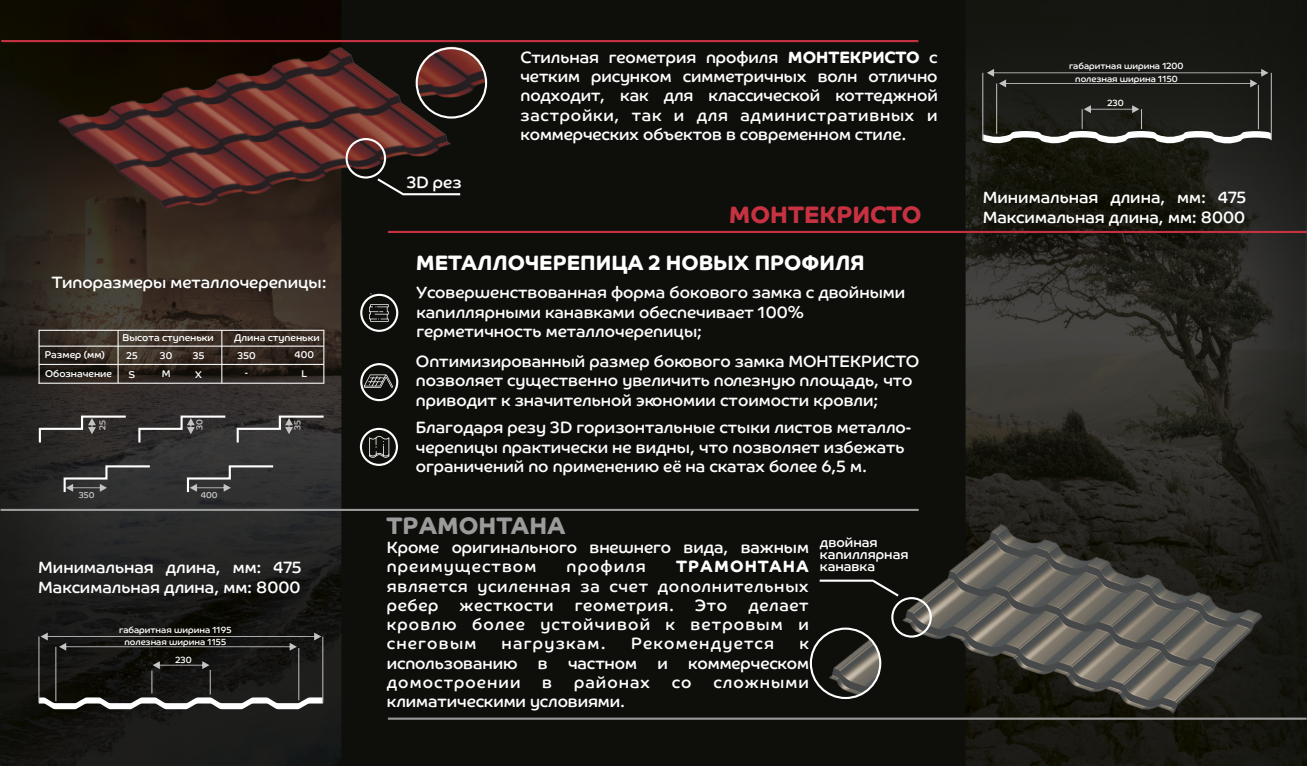
<style>
.page{position:relative;width:1307px;height:766px;background:#fff}
.page>*{position:absolute;margin:0;border:0;box-sizing:border-box;transform-origin:0 0}
.t1{font:700 24px "Co Headline Corp";color:#c73242}
.t2{font:700 24px "Co Headline Corp";color:#9b9b9b}
.t3{font:700 21px "Co Headline Corp";color:#fff}
.t4{font:16.5px/19.2px "Co Headline Corp";color:#fff}
.t5{font:16.5px/19.2px "Co Headline Corp";letter-spacing:.045em;color:#fff}
.t6{font:16.5px "Co Headline Corp";letter-spacing:.075em;color:#fff}
.t7{font:16.5px "Co Headline Corp";letter-spacing:.065em;color:#fff}
.t8{font:16.5px "Co Headline Corp";letter-spacing:.04em;color:#fff}
.t9{font:700 16.5px "Co Headline Corp";letter-spacing:.065em;color:#fff}
.t10{font:13.5px/12.1px "Co Headline Corp";color:#fff}
.t11{font:9.9px/18.6px "Co Headline Corp";color:#fff}
.t12{font:9px/11.9px "Co Headline Corp";color:#fff;text-align:center}
.t13{font:8.7px "Co Headline Corp";color:#c5c4c4}
.t14{font:8.7px "Co Headline Corp";color:#cbcbcb}
.s1{font-weight:700}
</style>
<div class="page">
<img style="left:0;top:0;width:1306px;height:765px">
<svg style="left:369px;top:436px;width:20px;height:22px"></svg>
<div style="left:360px;top:428px;width:38px;height:38px;border:2px solid #fff;border-radius:50%"></div>
<div style="left:360px;top:363px;width:38px;height:38px;border:2px solid #fff;border-radius:50%"></div>
<svg style="left:364px;top:374px;width:29px;height:14px"></svg>
<div style="left:360px;top:294px;width:38px;height:38px;border:2px solid #fff;border-radius:50%"></div>
<svg style="left:369px;top:304px;width:19px;height:18px"></svg>
<svg style="left:62px;top:464px;width:90px;height:30px;background:#454545"></svg>
<svg style="left:186px;top:464px;width:89px;height:30px;background:#474748"></svg>
<svg style="left:38px;top:414px;width:90px;height:30px;background:#423f3e"></svg>
<svg style="left:137px;top:414px;width:90px;height:30px;background:#454343"></svg>
<svg style="left:235px;top:414px;width:91px;height:30px;background:#484646"></svg>
<div style="left:891px;top:597px;width:40px;height:40px;border:2px solid #fff;border-radius:50%"></div>
<svg style="left:817px;top:578px;width:83px;height:20px;background:#272824"></svg>
<div style="left:809px;top:627px;width:72px;height:72px;border:2px solid #fff;border-radius:50%"></div>
<div style="left:415px;top:47px;width:72px;height:72px;border:2px solid #fff;border-radius:50%"></div>
<div style="left:345px;top:138px;width:41px;height:40px;border:2px solid #fff;border-radius:50%"></div>
<svg style="left:375px;top:176px;width:87px;height:20px;background:#272824"></svg>
<hr style="left:55px;top:646px;width:1px;height:55px;background:#c5c4c4">
<hr style="left:298px;top:648px;width:1px;height:52px;background:#c5c4c4">
<svg style="left:41px;top:632px;width:280px;height:18px;background:#262523"></svg>
<svg style="left:39px;top:661px;width:284px;height:48px;background:#363532"></svg>
<hr style="left:39px;top:636px;width:1px;height:67px;background:#c5c4c4">
<hr style="left:322px;top:636px;width:1px;height:67px;background:#c5c4c4">
<hr style="left:1270px;top:73px;width:1px;height:67px;background:#c5c4c4">
<hr style="left:996px;top:83px;width:1px;height:51px;background:#c5c4c4">
<hr style="left:1257px;top:85px;width:1px;height:44px;background:#c5c4c4">
<svg style="left:986px;top:69px;width:282px;height:18px;background:#2b2b28"></svg>
<svg style="left:983px;top:105px;width:287px;height:39px;background:#444440"></svg>
<hr style="left:982px;top:73px;width:1px;height:67px;background:#c5c4c4">
<hr style="left:0;top:509px;width:918px;height:2px;background:#9b9b9b">
<hr style="left:388px;top:717px;width:918px;height:2px;background:#9b9b9b">
<hr style="left:388px;top:231px;width:918px;height:2px;background:#c73242">
<hr style="left:1px;top:40px;width:917px;height:2px;background:#c73242">
<hr style="left:39px;top:364px;width:285px;height:1px;background:#fff">
<hr style="left:39px;top:382px;width:285px;height:2px;background:#fff">
<hr style="left:117px;top:330px;width:2px;height:53px;background:#fff">
<hr style="left:221px;top:330px;width:1px;height:53px;background:#fff">
<hr style="left:323px;top:330px;width:1px;height:53px;background:#fff">
<hr style="left:39px;top:330px;width:1px;height:54px;background:#fff">
<hr style="left:39px;top:345px;width:285px;height:1px;background:#fff">
<hr style="left:39px;top:330px;width:285px;height:1px;background:#fff">
<p class="t4" style="left:52px;top:272px;width:276px">Типоразмеры металлочерепицы:</p>
<p class="t11" style="left:45px;top:346px;width:69px">Размер (мм)<br>Обозначение</p>
<p class="t11" style="left:122px;top:328px;width:93px">Высота ступеньки</p>
<p class="t11" style="left:234px;top:328px;width:87px">Длина ступеньки</p>
<p class="t11" style="left:126px;top:346px;width:13px">25</p>
<p class="t11" style="left:160px;top:346px;width:14px">30</p>
<p class="t11" style="left:193px;top:346px;width:13px">35</p>
<p class="t11" style="left:237px;top:346px;width:20px">350</p>
<p class="t11" style="left:294px;top:345px;width:21px">400</p>
<p class="t11" style="left:129px;top:365px;width:8px">S</p>
<p class="t11" style="left:162px;top:364px;width:10px">M</p>
<p class="t11" style="left:195px;top:365px;width:8px">X</p>
<p class="t11" style="left:245px;top:363px;width:5px">-</p>
<p class="t11" style="left:301px;top:364px;width:7px">L</p>
<p class="t13" style="left:97px;top:429px;width:11px;rotate:-90deg">25</p>
<p class="t14" style="left:194px;top:429px;width:12px;rotate:-90deg">30</p>
<p class="t13" style="left:292px;top:429px;width:12px;rotate:-90deg">35</p>
<p class="t13" style="left:79px;top:490px;width:17px">350</p>
<p class="t13" style="left:201px;top:490px;width:18px">400</p>
<p class="t4" style="left:38px;top:557px;width:265px;line-height:19.8px">Минимальная длина, мм: 475<br>Максимальная длина, мм: 8000</p>
<p class="t12" style="left:119px;top:624px;width:114px">габаритная ширина 1195 полезная ширина 1155</p>
<p class="t12" style="left:175px;top:653px;width:18px">230</p>
<p class="t4" style="left:406px;top:172px;width:56px">3D рез</p>
<p class="t4" style="left:520px;top:47px;width:419px;text-align:justify">Стильная геометрия профиля <span class="s1">МОНТЕКРИСТО</span> с четким рисунком симметричных волн отлично подходит, как для классической коттеджной застройки, так и для административных и коммерческих объектов в современном стиле.</p>
<h1 class="t1" style="left:728px;top:200px;width:194px">МОНТЕКРИСТО</h1>
<p class="t3" style="left:416px;top:250px;width:450px">МЕТАЛЛОЧЕРЕПИЦА 2 НОВЫХ ПРОФИЛЯ</p>
<p class="t4" style="left:416px;top:283px;width:490px">Усовершенствованная форма бокового замка с двойными капиллярными канавками обеспечивает 100% герметичность металлочерепицы;</p>
<p class="t4" style="left:416px;top:352px;width:505px">Оптимизированный размер бокового замка МОНТЕКРИСТО позволяет существенно увеличить полезную площадь, что приводит к значительной экономии стоимости кровли;</p>
<p class="t4" style="left:415px;top:418px;width:497px">Благодаря резу 3D горизонтальные стыки листов металло&shy;черепицы практически не видны, что позволяет избежать ограничений по применению её на скатах более 6,5 м.</p>
<h1 class="t2" style="left:386px;top:511px;width:180px">ТРАМОНТАНА</h1>
<p class="t4" style="left:387px;top:537px;width:423px">Кроме оригинального внешнего вида, важным преимуществом</p>
<p class="t7" style="left:566px;top:556px;width:81px">профиля</p>
<p class="t9" style="left:676px;top:556px;width:134px">ТРАМОНТАНА</p>
<p class="t5" style="left:387px;top:576px;width:423px">является усиленная за счет дополнительных ребер</p>
<p class="t8" style="left:459px;top:595px;width:95px">жесткости</p>
<p class="t8" style="left:575px;top:595px;width:100px">геометрия.</p>
<p class="t4" style="left:695px;top:595px;width:33px">Это</p>
<p class="t4" style="left:387px;top:595px;width:423px;text-align:justify;text-indent:361px">делает кровлю более устойчивой к ветровым и снеговым</p>
<p class="t6" style="left:501px;top:633px;width:106px">нагрузкам.</p>
<p class="t6" style="left:631px;top:633px;width:144px">Рекомендуется</p>
<p class="t4" style="left:387px;top:634px;width:424px;text-align:justify;text-indent:412px">к использованию в частном и коммерческом домостроении</p>
<p class="t4" style="left:542px;top:672px;width:11px">в</p>
<p class="t7" style="left:574px;top:672px;width:78px">районах</p>
<p class="t4" style="left:672px;top:672px;width:21px">со</p>
<p class="t7" style="left:713px;top:672px;width:97px">сложными</p>
<p class="t4" style="left:387px;top:692px;width:240px">климатическими условиями.</p>
<p class="t10" style="left:819px;top:536px;width:90px">двойная капиллярная канавка</p>
<p class="t12" style="left:1068px;top:60px;width:116px">габаритная ширина 1200</p>
<p class="t12" style="left:1075px;top:72px;width:104px">полезная ширина 1150</p>
<p class="t12" style="left:1107px;top:97px;width:18px">230</p>
<p class="t4" style="left:982px;top:187px;width:265px;line-height:19.8px">Минимальная длина, мм: 475<br>Максимальная длина, мм: 8000</p>
</div>
